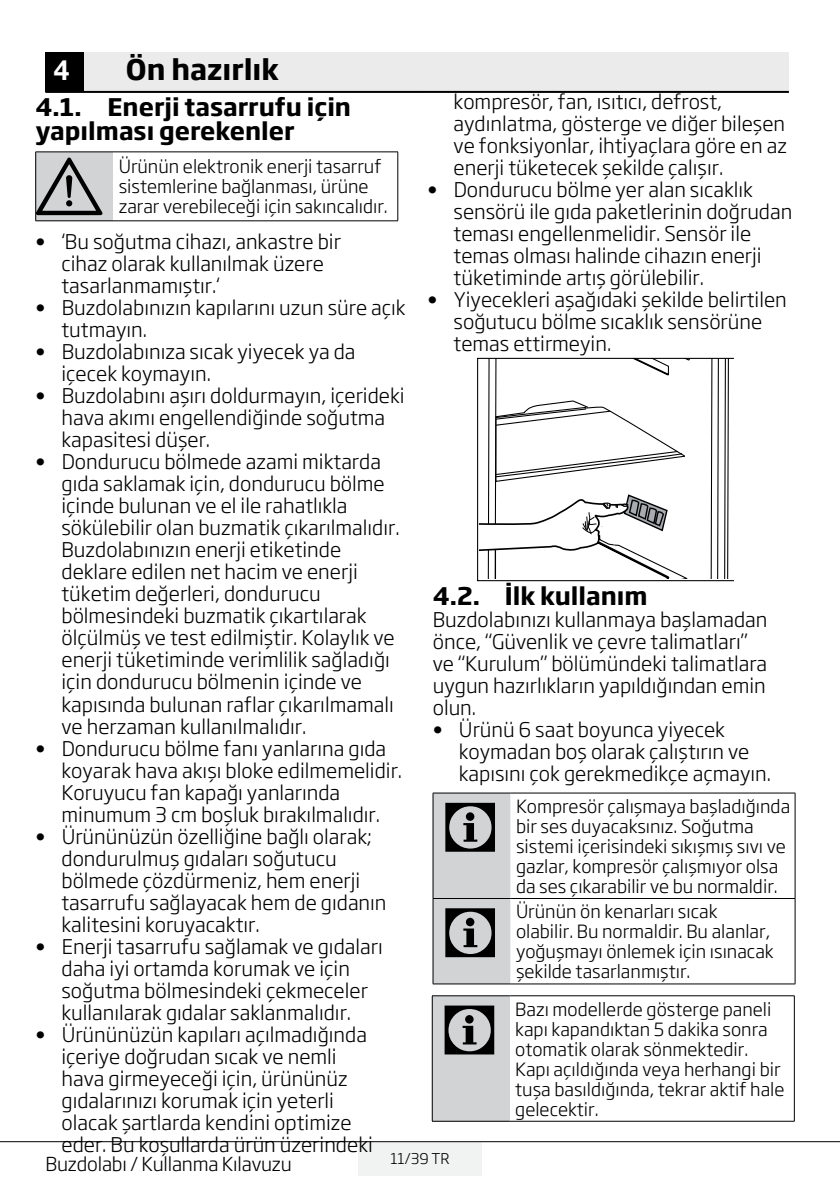
<style>
.page{position:relative;width:840px;height:1191px;background:#fff}
.page>*{position:absolute;margin:0;border:0;box-sizing:border-box;transform-origin:0 0}
.t1{font:72px "ZIWARNUN";color:#000}
.t2{font:700 28px "Soho Gothic Pro";color:#000}
.t3{font:700 28px "Helvetica Neue LT Pro";color:#fff}
.t4{font:700 24px/24px "Soho Gothic Pro";color:#000}
.t5{font:300 20px/22px "Soho Gothic Pro";color:#000}
.t6{font:300 19px "Soho Gothic Pro";letter-spacing:-.01em;color:#000}
.t7{font:300 18px/20px "Soho Gothic Pro";color:#000}
.t8{font:300 14.6px "Soho Gothic Pro";color:#000}
.s1{font-family:"Helvetica Neue LT Pro";font-weight:700;font-stretch:condensed}
</style>
<div class="page">
<div style="left:358px;top:1142px;width:123px;height:33px;background:#f1f2f2"></div>
<hr style="left:0;top:1141px;width:839px;height:1px;background:#000">
<div style="left:45px;top:52px;width:40px;height:40px;background:#000"></div>
<div style="left:85px;top:52px;width:703px;height:40px;background:#ebebec"></div>
<hr style="left:45px;top:91px;width:743px;height:2px;background:#000">
<div style="left:36px;top:152px;width:77px;height:69px;background:#d1d3d4"></div>
<hr style="left:35px;top:220px;width:78px;height:1px;background:#000">
<hr style="left:113px;top:220px;width:285px;height:1px;background:#000">
<hr style="left:35px;top:152px;width:1px;height:68px;background:#000">
<hr style="left:397px;top:152px;width:1px;height:68px;background:#000">
<hr style="left:35px;top:151px;width:78px;height:1px;background:#000">
<hr style="left:113px;top:151px;width:285px;height:1px;background:#000">
<div style="left:433px;top:793px;width:77px;height:190px;background:#d1d3d4"></div>
<hr style="left:432px;top:793px;width:1px;height:105px;background:#000">
<hr style="left:794px;top:793px;width:1px;height:105px;background:#000">
<hr style="left:432px;top:898px;width:1px;height:85px;background:#000">
<hr style="left:794px;top:898px;width:1px;height:85px;background:#000">
<hr style="left:432px;top:983px;width:78px;height:1px;background:#000">
<hr style="left:510px;top:983px;width:284px;height:1px;background:#000">
<hr style="left:432px;top:792px;width:78px;height:1px;background:#000">
<hr style="left:510px;top:792px;width:284px;height:1px;background:#000">
<hr style="left:432px;top:898px;width:78px;height:1px;background:#000">
<hr style="left:510px;top:898px;width:284px;height:1px;background:#000">
<div style="left:432px;top:995px;width:77px;height:126px;background:#d1d3d4"></div>
<hr style="left:431px;top:996px;width:1px;height:125px;background:#000">
<hr style="left:793px;top:996px;width:1px;height:125px;background:#000">
<hr style="left:432px;top:1120px;width:77px;height:1px;background:#000">
<hr style="left:509px;top:1120px;width:285px;height:1px;background:#000">
<hr style="left:432px;top:995px;width:77px;height:1px;background:#000">
<hr style="left:509px;top:995px;width:285px;height:1px;background:#000">
<svg style="left:477px;top:358px;width:255px;height:223px"></svg>
<svg style="left:709px;top:358px;width:20px;height:220px"></svg>
<svg style="left:477px;top:358px;width:213px;height:220px"></svg>
<h2 class="t3" style="left:54px;top:52px;width:17px">4</h2>
<h2 class="t2" style="left:126px;top:47px;width:154px">Ön hazırlık</h2>
<p class="t5" style="left:453px;top:89px;width:335px">kompresör, fan, ısıtıcı, defrost, aydınlatma, gösterge ve diğer bileşen ve fonksiyonlar, ihtiyaçlara göre en az enerji tüketecek şekilde çalışır.</p>
<p class="t5" style="left:453px;top:177px;width:340px;text-indent:-26px"><span class="s1">•</span> Dondurucu bölme yer alan sıcaklık sensörü ile gıda paketlerinin doğrudan teması engellenmelidir. Sensör ile temas olması halinde cihazın enerji tüketiminde artış görülebilir.</p>
<p class="t5" style="left:453px;top:287px;width:334px;text-indent:-26px"><span class="s1">•</span> Yiyecekleri aşağıdaki şekilde belirtilen soğutucu bölme sıcaklık sensörüne temas ettirmeyin.</p>
<p class="t4" style="left:35px;top:94px;width:317px">4.1. Enerji tasarrufu için yapılması gerekenler</p>
<h1 class="t1" style="left:36px;top:148px;width:71px">A</h1>
<p class="t7" style="left:119px;top:156px;width:270px">Ürünün elektronik enerji tasarruf sistemlerine bağlanması, ürüne zarar verebileceği için sakıncalıdır.</p>
<p class="t5" style="left:61px;top:230px;width:281px;text-indent:-26px"><span class="s1">•</span> ‘Bu soğutma cihazı, ankastre bir cihaz olarak kullanılmak üzere tasarlanmamıştır.‘</p>
<p class="t5" style="left:61px;top:296px;width:345px;text-indent:-26px"><span class="s1">•</span> Buzdolabınızın kapılarını uzun süre açık tutmayın.</p>
<p class="t5" style="left:61px;top:340px;width:295px;text-indent:-26px"><span class="s1">•</span> Buzdolabınıza sıcak yiyecek ya da içecek koymayın.</p>
<p class="t5" style="left:61px;top:384px;width:344px;text-indent:-26px"><span class="s1">•</span> Buzdolabını aşırı doldurmayın, içerideki hava akımı engellendiğinde soğutma kapasitesi düşer.</p>
<p class="t5" style="left:61px;top:450px;width:339px;text-indent:-26px"><span class="s1">•</span> Dondurucu bölmede azami miktarda gıda saklamak için, dondurucu bölme içinde bulunan ve el ile rahatlıkla sökülebilir olan buzmatik çıkarılmalıdır.<br>Buzdolabınızın enerji etiketinde deklare edilen net hacim ve enerji tüketim değerleri, dondurucu bölmesindeki buzmatik çıkartılarak ölçülmüş ve test edilmiştir. Kolaylık ve enerji tüketiminde verimlilik sağladığı için dondurucu bölmenin içinde ve kapısında bulunan raflar çıkarılmamalı ve herzaman kullanılmalıdır.</p>
<p class="t5" style="left:61px;top:736px;width:342px;text-indent:-26px"><span class="s1">•</span> Dondurucu bölme fanı yanlarına gıda koyarak hava akışı bloke edilmemelidir.<br>Koruyucu fan kapağı yanlarında minumum 3 cm boşluk bırakılmalıdır.</p>
<p class="t5" style="left:61px;top:824px;width:326px;text-indent:-26px"><span class="s1">•</span> Ürününüzün özelliğine bağlı olarak; dondurulmuş gıdaları soğutucu bölmede çözdürmeniz, hem enerji tasarrufu sağlayacak hem de gıdanın kalitesini koruyacaktır.</p>
<p class="t5" style="left:35px;top:934px;width:348px;text-align:center"><span class="s1">•</span> Enerji tasarrufu sağlamak ve gıdaları daha iyi ortamda korumak ve için soğutma bölmesindeki çekmeceler kullanılarak gıdalar saklanmalıdır.</p>
<p class="t5" style="left:61px;top:1022px;width:313px;text-indent:-26px"><span class="s1">•</span> Ürününüzün kapıları açılmadığında içeriye doğrudan sıcak ve nemli hava girmeyeceği için, ürününüz gıdalarınızı korumak için yeterli olacak şartlarda kendini optimize eder. Bu koşullarda ürün üzerindeki</p>
<p class="t4" style="left:432px;top:582px;width:216px">4.2. İlk kullanım</p>
<p class="t5" style="left:432px;top:607px;width:336px">Buzdolabınızı kullanmaya başlamadan önce, “Güvenlik ve çevre talimatları” ve “Kurulum” bölümündeki talimatlara uygun hazırlıkların yapıldığından emin olun.</p>
<p class="t5" style="left:458px;top:718px;width:314px;text-indent:-26px"><span class="s1">•</span> Ürünü 6 saat boyunca yiyecek koymadan boş olarak çalıştırın ve kapısını çok gerekmedikçe açmayın.</p>
<h1 class="t1" style="left:441px;top:789px;width:63px">C</h1>
<p class="t7" style="left:515px;top:795px;width:275px">Kompresör çalışmaya başladığında bir ses duyacaksınız. Soğutma sistemi içerisindeki sıkışmış sıvı ve gazlar, kompresör çalışmıyor olsa da ses çıkarabilir ve bu normaldir.</p>
<h1 class="t1" style="left:441px;top:894px;width:63px">C</h1>
<p class="t7" style="left:515px;top:900px;width:259px">Ürünün ön kenarları sıcak olabilir. Bu normaldir. Bu alanlar, yoğuşmayı önlemek için ısınacak şekilde tasarlanmıştır.</p>
<h1 class="t1" style="left:440px;top:992px;width:63px">C</h1>
<p class="t7" style="left:515px;top:997px;width:270px">Bazı modellerde gösterge paneli kapı kapandıktan 5 dakika sonra otomatik olarak sönmektedir.<br>Kapı açıldığında veya herhangi bir tuşa basıldığında, tekrar aktif hale gelecektir.</p>
<p class="t8" style="left:390px;top:1147px;width:61px">11/39 TR</p>
<p class="t6" style="left:45px;top:1148px;width:248px">Buzdolabı / Kullanma Kılavuzu</p>
</div>
